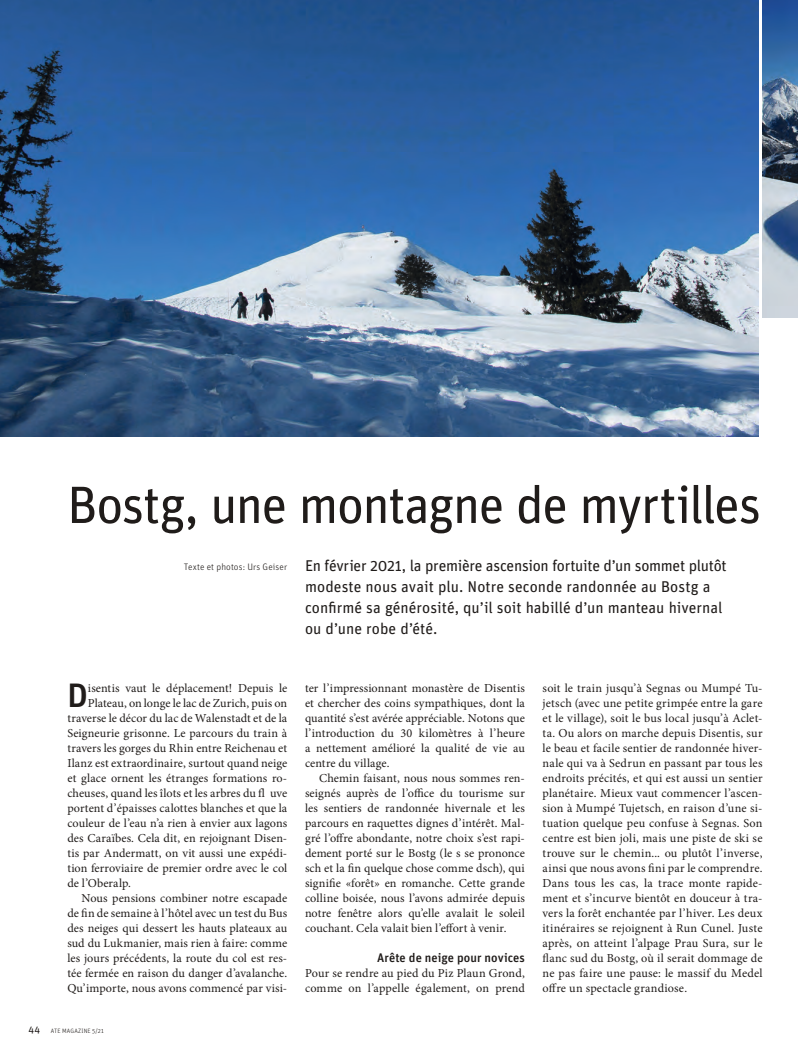
<style>
.page{position:relative;width:798px;height:1063px;background:#fff}
.page>*{position:absolute;margin:0;border:0;box-sizing:border-box;transform-origin:0 0}
.t1{font:52.5px "Unit OT";letter-spacing:-.03em;color:#201c1a}
.t2{font:500 33.88px "Unit OT";color:#201c1a}
.t3{font:15.62px/21.2px "Unit OT";color:#201c1a}
.t4{font:500 12.5px "Unit OT";letter-spacing:.005em;color:#201c1a}
.t5{font:12.25px/15px "Minion Pro";letter-spacing:.005em;color:#201c1a;text-align:justify}
.t6{font:300 9.38px "Unit OT";letter-spacing:.015em;color:#201c1a}
.t7{font:300 6.25px "Unit OT";letter-spacing:.03em;color:#201c1a}
.s1{font-weight:400;font-size:10px}
</style>
<div class="page">
<img style="left:0;top:0;width:758px;height:437px">
<img style="left:762px;top:0;width:35px;height:317px">
<h1 class="t1" style="left:67px;top:472px;width:695px">Bostg, une montagne de myrtilles</h1>
<p class="t6" style="left:184px;top:561px;width:105px">Texte et photos: Urs Geiser</p>
<p class="t3" style="left:305px;top:554px;width:423px">En février 2021, la première ascension fortuite d’un sommet plutôt modeste nous avait plu. Notre seconde randonnée au Bostg a confirmé sa générosité, qu’il soit habillé d’un manteau hivernal ou d’une robe d’été.</p>
<h2 class="t2" style="left:67px;top:674px;width:22px">D</h2>
<p class="t5" style="left:88px;top:681px;width:201px">isentis vaut le déplacement! Depuis le</p>
<p class="t5" style="left:88px;top:696px;width:201px">Plateau, on longe le lac de Zurich, puis on</p>
<p class="t5" style="left:67px;top:711px;width:221px">traverse le décor du lac de Walenstadt et de la</p>
<p class="t5" style="left:67px;top:726px;width:221px">Seigneurie grisonne. Le parcours du train à</p>
<p class="t5" style="left:67px;top:741px;width:221px">travers les gorges du Rhin entre Reichenau et</p>
<p class="t5" style="left:67px;top:756px;width:221px">Ilanz est extraordinaire, surtout quand neige</p>
<p class="t5" style="left:67px;top:771px;width:221px">et glace ornent les étranges formations ro-</p>
<p class="t5" style="left:67px;top:786px;width:221px">cheuses, quand les îlots et les arbres du fl uve</p>
<p class="t5" style="left:67px;top:801px;width:221px">portent d’épaisses calottes blanches et que la</p>
<p class="t5" style="left:67px;top:816px;width:221px">couleur de l’eau n’a rien à envier aux lagons</p>
<p class="t5" style="left:67px;top:831px;width:221px">des Caraïbes. Cela dit, en rejoignant Disen-</p>
<p class="t5" style="left:67px;top:846px;width:221px">tis par Andermatt, on vit aussi une expédi-</p>
<p class="t5" style="left:67px;top:861px;width:221px">tion ferroviaire de premier ordre avec le col</p>
<p class="t5" style="left:67px;top:876px;width:65px">de l’Oberalp.</p>
<p class="t5" style="left:81px;top:891px;width:207px">Nous pensions combiner notre escapade</p>
<p class="t5" style="left:67px;top:906px;width:221px">de fin de semaine à l’hôtel avec un test du Bus</p>
<p class="t5" style="left:67px;top:921px;width:221px">des neiges qui dessert les hauts plateaux au</p>
<p class="t5" style="left:67px;top:936px;width:221px">sud du Lukmanier, mais rien à faire: comme</p>
<p class="t5" style="left:67px;top:951px;width:221px">les jours précédents, la route du col est res-</p>
<p class="t5" style="left:67px;top:966px;width:221px">tée fermée en raison du danger d’avalanche.</p>
<p class="t5" style="left:67px;top:981px;width:221px">Qu’importe, nous avons commencé par visi-</p>
<p class="t7" style="left:28px;top:1027px;width:77px"><span class="s1">44</span> ATE MAGAZINE 5/21</p>
<p class="t5" style="left:305px;top:681px;width:221px">ter l’impressionnant monastère de Disentis et chercher des coins sympathiques, dont la quantité s’est avérée appréciable. Notons que l’introduction du 30 kilomètres à l’heure a nettement amélioré la qualité de vie au centre du village.</p>
<p class="t5" style="left:305px;top:771px;width:221px;text-indent:14px">Chemin faisant, nous nous sommes ren&shy;seignés auprès de l’office du tourisme sur les sentiers de randonnée hivernale et les parcours en raquettes dignes d’intérêt. Mal&shy;gré l’offre abondante, notre choix s’est rapi&shy;dement porté sur le Bostg (le s se prononce sch et la fin quelque chose comme dsch), qui signifie «forêt» en romanche. Cette grande colline boisée, nous l’avons admirée depuis notre fenêtre alors qu’elle avalait le soleil couchant. Cela valait bien l’effort à venir.</p>
<p class="t4" style="left:377px;top:950px;width:149px">Arête de neige pour novices</p>
<p class="t5" style="left:305px;top:966px;width:221px">Pour se rendre au pied du Piz Plaun Grond, comme on l’appelle également, on prend</p>
<p class="t5" style="left:542px;top:681px;width:221px">soit le train jusqu’à Segnas ou Mumpé Tu&shy;jetsch (avec une petite grimpée entre la gare et le village), soit le bus local jusqu’à Aclet&shy;ta. Ou alors on marche depuis Disentis, sur le beau et facile sentier de randonnée hiver&shy;nale qui va à Sedrun en passant par tous les endroits précités, et qui est aussi un sentier planétaire. Mieux vaut commencer l’ascen&shy;sion à Mumpé Tujetsch, en raison d’une si&shy;tuation quelque peu confuse à Segnas. Son centre est bien joli, mais une piste de ski se trouve sur le chemin... ou plutôt l’inverse, ainsi que nous avons fini par le comprendre.<br>Dans tous les cas, la trace monte rapide&shy;ment et s’incurve bientôt en douceur à tra&shy;vers la forêt enchantée par l’hiver. Les deux itinéraires se rejoignent à Run Cunel. Juste après, on atteint l’alpage Prau Sura, sur le flanc sud du Bostg, où il serait dommage de ne pas faire une pause: le massif du Medel offre un spectacle grandiose.</p>
</div>
